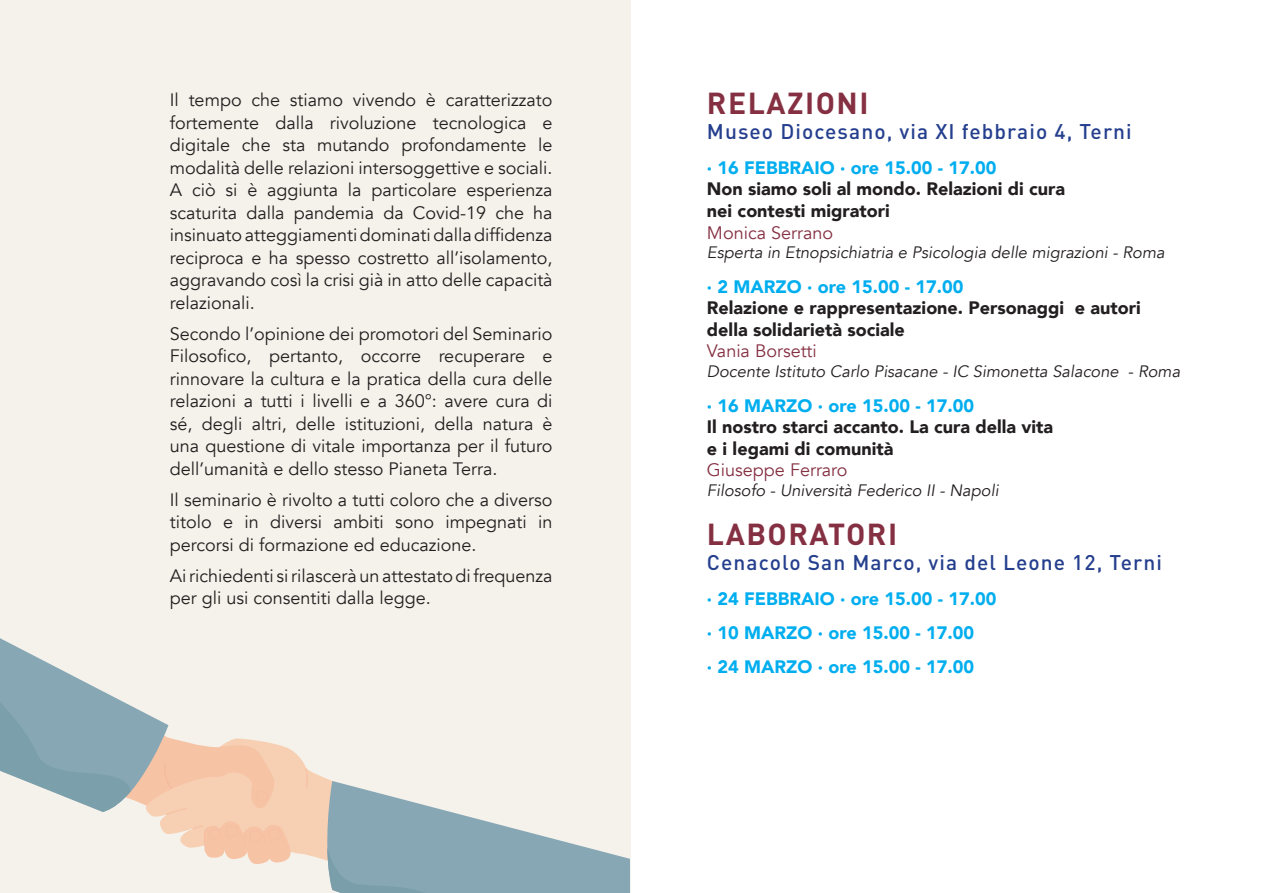
<style>
.page{position:relative;width:1263px;height:893px;background:#fff}
.page>*{position:absolute;margin:0;border:0;box-sizing:border-box;transform-origin:0 0}
.t1{font:700 30px "DINOT";letter-spacing:.05em;color:#853042}
.t2{font:500 21px "DINOT";letter-spacing:.05em;color:#253f8e}
.t3{font:18px/22.5px "Avenir";color:#231f20;text-align:justify}
.t4{font:900 18px/21.6px "Avenir";color:#231f20}
.t5{font:900 18px/34.3px "Avenir";color:#00aeef}
.t6{font:18px "Avenir";color:#853042}
.t7{font:italic 16.5px "Avenir";color:#231f20}
</style>
<div class="page">
<div style="left:0;top:0;width:631px;height:893px;background:#f5f2eb"></div>
<svg style="left:0;top:638px;width:629px;height:255px"></svg>
<p class="t3" style="left:170px;top:89px;width:384px">Il tempo che stiamo vivendo è caratterizzato fortemente dalla rivoluzione tecnologica e digitale che sta mutando profondamente le modalità delle relazioni intersoggettive e sociali.<br>A ciò si è aggiunta la particolare esperienza scaturita dalla pandemia da Covid-19 che ha insinuato atteggiamenti dominati dalla diffidenza reciproca e ha spesso costretto all’isolamento, aggravando così la crisi già in atto delle capacità relazionali.</p>
<p class="t3" style="left:170px;top:322px;width:384px">Secondo l’opinione dei promotori del Seminario Filosofico, pertanto, occorre recuperare e rinnovare la cultura e la pratica della cura delle relazioni a tutti i livelli e a 360°: avere cura di sé, degli altri, delle istituzioni, della natura è una questione di vitale importanza per il futuro dell’umanità e dello stesso Pianeta Terra.</p>
<p class="t3" style="left:170px;top:488px;width:384px">Il seminario è rivolto a tutti coloro che a diverso titolo e in diversi ambiti sono impegnati in percorsi di formazione ed educazione.</p>
<p class="t3" style="left:170px;top:564px;width:384px">Ai richiedenti si rilascerà un attestato di frequenza per gli usi consentiti dalla legge.</p>
<h1 class="t1" style="left:707px;top:84px;width:163px">RELAZIONI</h1>
<p class="t2" style="left:707px;top:118px;width:426px">Museo Diocesano, via XI febbraio 4, Terni</p>
<p class="t5" style="left:707px;top:150px;width:291px">· 16 FEBBRAIO · ore 15.00 - 17.00</p>
<p class="t4" style="left:707px;top:178px;width:360px">Non siamo soli al mondo. Relazioni di cura nei contesti migratori</p>
<p class="t6" style="left:707px;top:222px;width:128px">Monica Serrano</p>
<p class="t7" style="left:707px;top:243px;width:459px">Esperta in Etnopsichiatria e Psicologia delle migrazioni - Roma</p>
<p class="t5" style="left:707px;top:269px;width:258px">· 2 MARZO · ore 15.00 - 17.00</p>
<p class="t4" style="left:707px;top:297px;width:435px">Relazione e rappresentazione. Personaggi e autori della solidarietà sociale</p>
<p class="t6" style="left:707px;top:341px;width:111px">Vania Borsetti</p>
<p class="t7" style="left:707px;top:362px;width:475px">Docente Istituto Carlo Pisacane - IC Simonetta Salacone - Roma</p>
<p class="t5" style="left:707px;top:388px;width:269px">· 16 MARZO · ore 15.00 - 17.00</p>
<p class="t4" style="left:707px;top:416px;width:348px">Il nostro starci accanto. La cura della vita e i legami di comunità</p>
<p class="t6" style="left:707px;top:459px;width:142px">Giuseppe Ferraro</p>
<p class="t7" style="left:707px;top:481px;width:293px">Filosofo - Università Federico II - Napoli</p>
<h1 class="t1" style="left:707px;top:514px;width:192px">LABORATORI</h1>
<p class="t2" style="left:707px;top:549px;width:456px">Cenacolo San Marco, via del Leone 12, Terni</p>
<p class="t5" style="left:707px;top:581px;width:291px">· 24 FEBBRAIO · ore 15.00 - 17.00 · 10 MARZO · ore 15.00 - 17.00<br>· 24 MARZO · ore 15.00 - 17.00</p>
</div>
